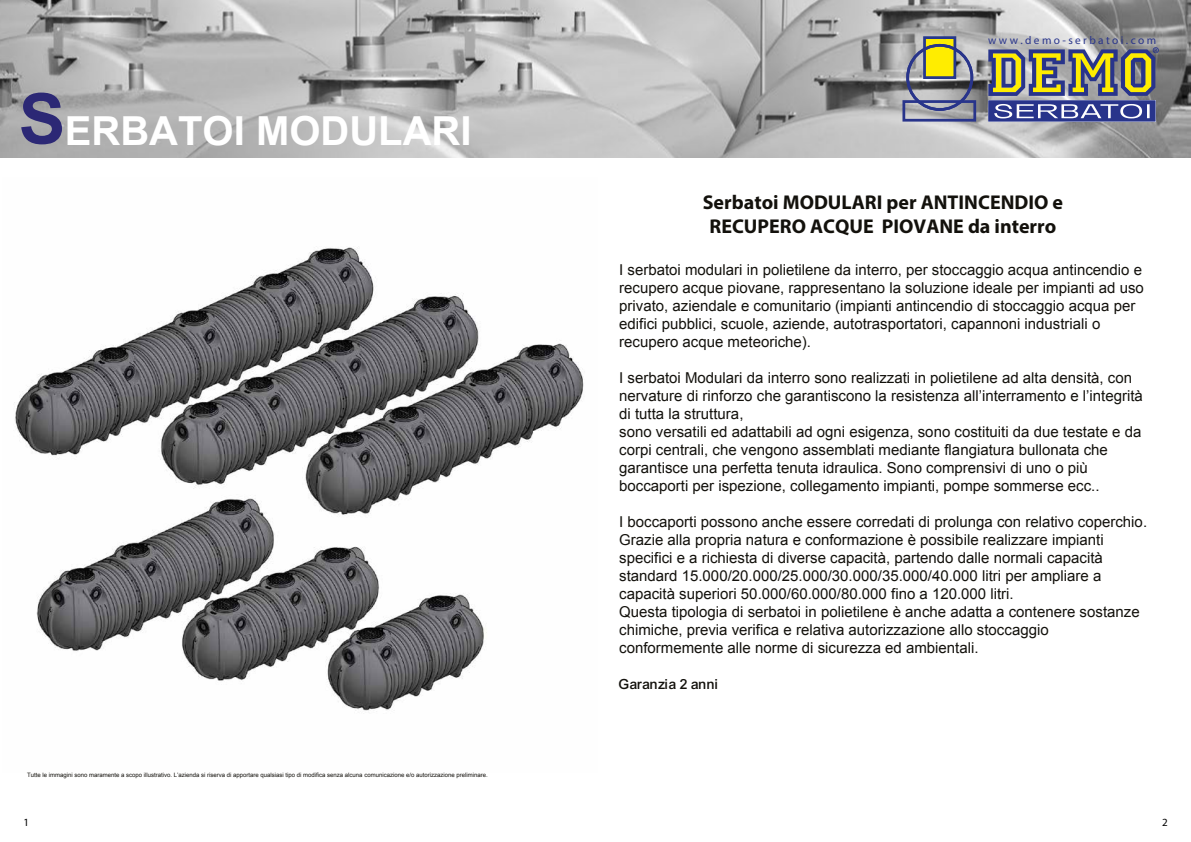
<style>
.page{position:relative;width:1191px;height:842px;background:#fff}
.page>*{position:absolute;margin:0;border:0;box-sizing:border-box;transform-origin:0 0}
.t1{font:700 40px "Arial";color:#fff}
.t2{font:700 20px/24px "Myriad Pro";color:#13110c;text-align:center}
.t3{font:15px/18px "Arial";color:#13110c}
.t4{font:15px "Arial Mdm";color:#13110c}
.t5{font:11.3px "Myriad Pro";color:#28348b}
.t6{font:11px "Myriad Pro";color:#000}
.t7{font:6px "Arial";color:#13110c}
.s1{font-size:70px;color:#2c2875}
</style>
<div class="page">
<img style="left:14px;top:247px;width:570px;height:464px">
<img style="left:0;top:0;width:1190px;height:158px">
<div style="left:924px;top:38px;width:31px;height:40px;background:#ffed00"></div>
<div style="left:923px;top:36px;width:33px;height:43px;border:3px solid #26388b"></div>
<div style="left:902px;top:100px;width:74px;height:22px;border:3px solid #28348b"></div>
<div style="left:906px;top:44px;width:67px;height:67px;border:3px solid #28348b;border-radius:50%"></div>
<svg style="left:988px;top:47px;width:170px;height:75px;background:#7b7e82"></svg>
<h1 class="t1" style="left:19px;top:107px;width:454px"><span class="s1">S</span>ERBATOI MODULARI</h1>
<p class="t7" style="left:27px;top:771px;width:462px">Tutte le immagini sono maramente a scopo illustrativo. L’azienda si riserva di apportare qualsiasi tipo di modifica senza alcuna comunicazione e/o autorizzazione preliminare.</p>
<p class="t6" style="left:24px;top:815px;width:7px">1</p>
<p class="t5" style="left:988px;top:33px;width:169px">w w w . d e m o - s e r b a t o i . c o m</p>
<h2 class="t2" style="left:703px;top:189px;width:362px">Serbatoi MODULARI per ANTINCENDIO e<br>RECUPERO ACQUE PIOVANE da interro</h2>
<p class="t3" style="left:619px;top:261px;width:526px">I serbatoi modulari in polietilene da interro, per stoccaggio acqua antincendio e recupero acque piovane, rappresentano la soluzione ideale per impianti ad uso privato, aziendale e comunitario (impianti antincendio di stoccaggio acqua per edifici pubblici, scuole, aziende, autotrasportatori, capannoni industriali o recupero acque meteoriche).</p>
<p class="t3" style="left:619px;top:369px;width:525px">I serbatoi Modulari da interro sono realizzati in polietilene ad alta densità, con nervature di rinforzo che garantiscono la resistenza all’interramento e l’integrità di tutta la struttura,<br>sono versatili ed adattabili ad ogni esigenza, sono costituiti da due testate e da corpi centrali, che vengono assemblati mediante flangiatura bullonata che garantisce una perfetta tenuta idraulica. Sono comprensivi di uno o più boccaporti per ispezione, collegamento impianti, pompe sommerse ecc..</p>
<p class="t3" style="left:619px;top:513px;width:529px">I boccaporti possono anche essere corredati di prolunga con relativo coperchio.<br>Grazie alla propria natura e conformazione è possibile realizzare impianti specifici e a richiesta di diverse capacità, partendo dalle normali capacità standard 15.000/20.000/25.000/30.000/35.000/40.000 litri per ampliare a capacità superiori 50.000/60.000/80.000 fino a 120.000 litri.<br>Questa tipologia di serbatoi in polietilene è anche adatta a contenere sostanze chimiche, previa verifica e relativa autorizzazione allo stoccaggio conformemente alle norme di sicurezza ed ambientali.</p>
<p class="t4" style="left:619px;top:676px;width:101px">Garanzia 2 anni</p>
<p class="t6" style="left:1162px;top:815px;width:7px">2</p>
</div>
